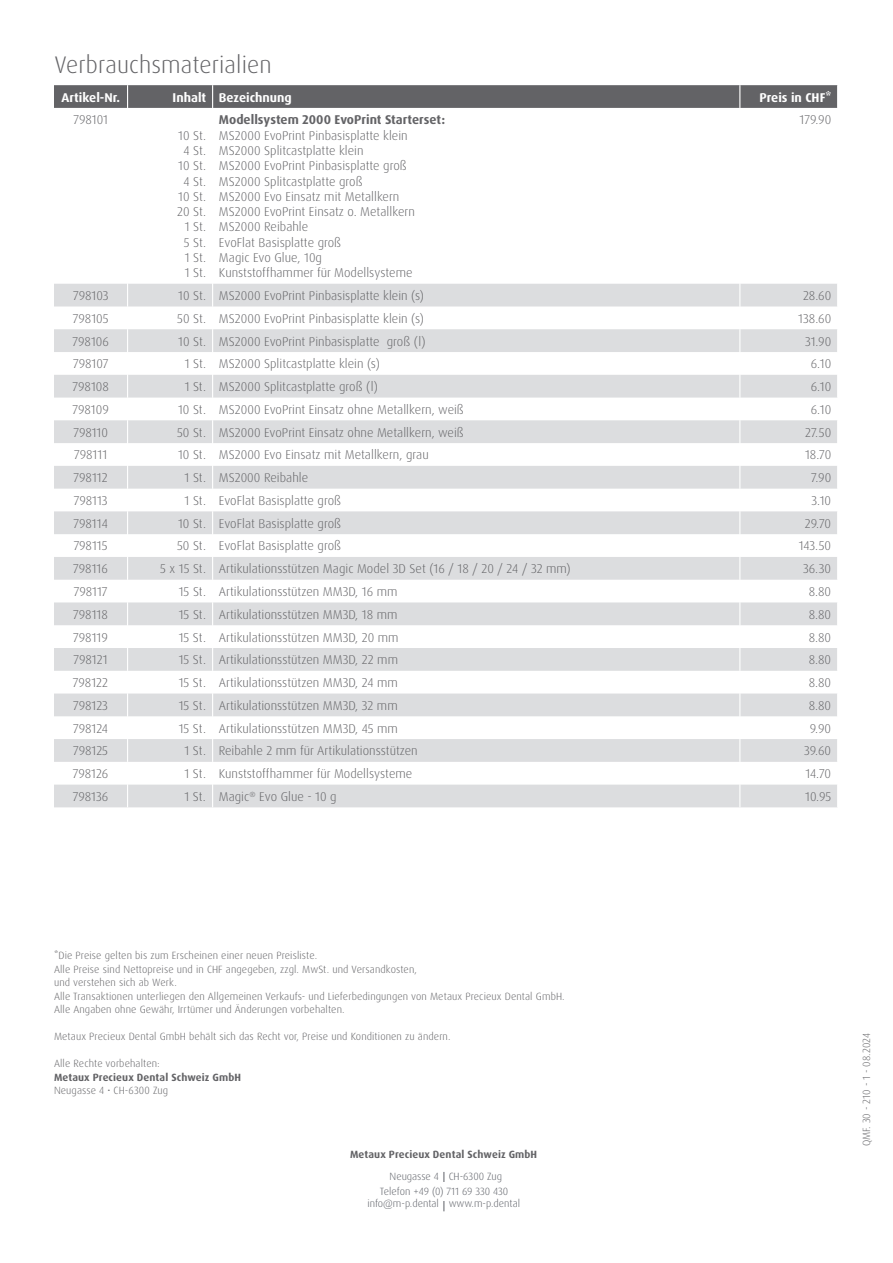
<style>
.page{position:relative;width:893px;height:1263px;background:#fff}
.page>*{position:absolute;margin:0;border:0;box-sizing:border-box;transform-origin:0 0}
.t1{font:300 24px "Dax Pro";letter-spacing:.005em;color:#636366}
.t2{font:300 12.75px/15.3px "Dax Pro";color:#636366;text-align:center}
.t3{font:700 12.75px "Dax Pro";color:#fff}
.t4{font:700 12.75px "Dax Pro";color:#636366}
.t5{font:300 10.5px/13.5px "Dax Pro";letter-spacing:.01em;color:#636366}
.t6{font:300 10.5px "Dax Pro";color:#5d6067}
.t7{font:700 10.5px "Dax Pro";letter-spacing:.01em;color:#636366}
</style>
<div class="page">
<svg style="left:54px;top:284px;width:783px;height:523px;fill:#dcdddf"></svg>
<svg style="left:127px;top:284px;width:1px;height:523px"></svg>
<svg style="left:212px;top:284px;width:1px;height:523px"></svg>
<svg style="left:739px;top:284px;width:1px;height:523px"></svg>
<svg style="left:54px;top:85px;width:784px;height:23px;background:#646467"></svg>
<hr style="left:444px;top:1172px;width:1px;height:39px;background:#5d6067">
<div style="left:366px;top:1182px;width:156px;height:18px;background:#fff"></div>
<h1 class="t1" style="left:55px;top:49px;width:219px">Verbrauchsmaterialien</h1>
<p class="t3" style="left:62px;top:89px;width:60px">Artikel-Nr.</p>
<p class="t3" style="left:173px;top:89px;width:121px">Inhalt Bezeichnung</p>
<p class="t3" style="left:759px;top:89px;width:73px">Preis in CHF*</p>
<p class="t2" style="left:73px;top:112px;width:36px">798101</p>
<p class="t2" style="left:177px;top:128px;width:31px">10 St.<br>4 St.<br>10 St.<br>4 St.<br>10 St.<br>20 St.<br>1 St.<br>5 St.<br>1 St.<br>1 St.</p>
<p class="t4" style="left:219px;top:112px;width:228px">Modellsystem 2000 EvoPrint Starterset:</p>
<p class="t2" style="left:219px;top:128px;width:197px;text-align:left">MS2000 EvoPrint Pinbasisplatte klein<br>MS2000 Splitcastplatte klein<br>MS2000 EvoPrint Pinbasisplatte groß<br>MS2000 Splitcastplatte groß<br>MS2000 Evo Einsatz mit Metallkern<br>MS2000 EvoPrint Einsatz o. Metallkern<br>MS2000 Reibahle<br>EvoFlat Basisplatte groß<br>Magic Evo Glue, 10g<br>Kunststoffhammer für Modellsysteme</p>
<p class="t2" style="left:799px;top:112px;width:33px">179.90</p>
<p class="t2" style="left:73px;top:288px;width:37px">798103</p>
<p class="t2" style="left:178px;top:288px;width:247px">10 St. MS2000 EvoPrint Pinbasisplatte klein (s)</p>
<p class="t2" style="left:803px;top:288px;width:30px">28.60</p>
<p class="t2" style="left:73px;top:311px;width:37px">798105</p>
<p class="t2" style="left:177px;top:311px;width:248px">50 St. MS2000 EvoPrint Pinbasisplatte klein (s)</p>
<p class="t2" style="left:798px;top:311px;width:34px">138.60</p>
<p class="t2" style="left:73px;top:334px;width:38px">798106</p>
<p class="t2" style="left:178px;top:334px;width:249px">10 St. MS2000 EvoPrint Pinbasisplatte groß (l)</p>
<p class="t2" style="left:805px;top:334px;width:28px">31.90</p>
<p class="t2" style="left:73px;top:356px;width:37px">798107</p>
<p class="t2" style="left:185px;top:356px;width:197px">1 St. MS2000 Splitcastplatte klein (s)</p>
<p class="t2" style="left:811px;top:356px;width:22px">6.10</p>
<p class="t2" style="left:73px;top:379px;width:38px">798108</p>
<p class="t2" style="left:185px;top:379px;width:195px">1 St. MS2000 Splitcastplatte groß (l)</p>
<p class="t2" style="left:811px;top:379px;width:22px">6.10</p>
<p class="t2" style="left:73px;top:402px;width:38px">798109</p>
<p class="t2" style="left:178px;top:402px;width:287px">10 St. MS2000 EvoPrint Einsatz ohne Metallkern, weiß</p>
<p class="t2" style="left:811px;top:402px;width:22px">6.10</p>
<p class="t2" style="left:73px;top:425px;width:36px">798110</p>
<p class="t2" style="left:177px;top:425px;width:288px">50 St. MS2000 EvoPrint Einsatz ohne Metallkern, weiß</p>
<p class="t2" style="left:805px;top:425px;width:28px">27.50</p>
<p class="t2" style="left:74px;top:447px;width:35px">798111</p>
<p class="t2" style="left:178px;top:447px;width:252px">10 St. MS2000 Evo Einsatz mit Metallkern, grau</p>
<p class="t2" style="left:805px;top:447px;width:28px">18.70</p>
<p class="t2" style="left:74px;top:470px;width:36px">798112</p>
<p class="t2" style="left:185px;top:470px;width:125px">1 St. MS2000 Reibahle</p>
<p class="t2" style="left:811px;top:470px;width:22px">7.90</p>
<p class="t2" style="left:74px;top:493px;width:35px">798113</p>
<p class="t2" style="left:185px;top:493px;width:158px">1 St. EvoFlat Basisplatte groß</p>
<p class="t2" style="left:811px;top:493px;width:21px">3.10</p>
<p class="t2" style="left:74px;top:516px;width:36px">798114</p>
<p class="t2" style="left:178px;top:516px;width:165px">10 St. EvoFlat Basisplatte groß</p>
<p class="t2" style="left:805px;top:516px;width:28px">29.70</p>
<p class="t2" style="left:74px;top:538px;width:35px">798115</p>
<p class="t2" style="left:177px;top:538px;width:165px">50 St. EvoFlat Basisplatte groß</p>
<p class="t2" style="left:799px;top:538px;width:34px">143.50</p>
<p class="t2" style="left:73px;top:561px;width:36px">798116</p>
<p class="t2" style="left:160px;top:561px;width:412px">5 x 15 St. Artikulationsstützen Magic Model 3D Set (16 / 18 / 20 / 24 / 32 mm)</p>
<p class="t2" style="left:803px;top:561px;width:30px">36.30</p>
<p class="t2" style="left:74px;top:584px;width:35px">798117</p>
<p class="t2" style="left:179px;top:584px;width:220px">15 St. Artikulationsstützen MM3D, 16 mm</p>
<p class="t2" style="left:809px;top:584px;width:24px">8.80</p>
<p class="t2" style="left:73px;top:607px;width:36px">798118</p>
<p class="t2" style="left:179px;top:607px;width:220px">15 St. Artikulationsstützen MM3D, 18 mm</p>
<p class="t2" style="left:809px;top:607px;width:24px">8.80</p>
<p class="t2" style="left:73px;top:629px;width:36px">798119</p>
<p class="t2" style="left:179px;top:629px;width:221px">15 St. Artikulationsstützen MM3D, 20 mm</p>
<p class="t2" style="left:809px;top:629px;width:24px">8.80</p>
<p class="t2" style="left:73px;top:652px;width:36px">798121</p>
<p class="t2" style="left:179px;top:652px;width:221px">15 St. Artikulationsstützen MM3D, 22 mm</p>
<p class="t2" style="left:809px;top:652px;width:24px">8.80</p>
<p class="t2" style="left:73px;top:675px;width:37px">798122</p>
<p class="t2" style="left:179px;top:675px;width:221px">15 St. Artikulationsstützen MM3D, 24 mm</p>
<p class="t2" style="left:809px;top:675px;width:24px">8.80</p>
<p class="t2" style="left:73px;top:698px;width:37px">798123</p>
<p class="t2" style="left:179px;top:698px;width:220px">15 St. Artikulationsstützen MM3D, 32 mm</p>
<p class="t2" style="left:809px;top:698px;width:24px">8.80</p>
<p class="t2" style="left:73px;top:720px;width:37px">798124</p>
<p class="t2" style="left:179px;top:720px;width:221px">15 St. Artikulationsstützen MM3D, 45 mm</p>
<p class="t2" style="left:810px;top:720px;width:23px">9.90</p>
<p class="t2" style="left:73px;top:743px;width:37px">798125</p>
<p class="t2" style="left:184px;top:743px;width:235px">1 St. Reibahle 2 mm für Artikulationsstützen</p>
<p class="t2" style="left:804px;top:743px;width:28px">39.60</p>
<p class="t2" style="left:73px;top:766px;width:37px">798126</p>
<p class="t2" style="left:184px;top:766px;width:229px">1 St. Kunststoffhammer für Modellsysteme</p>
<p class="t2" style="left:805px;top:766px;width:27px">14.70</p>
<p class="t2" style="left:73px;top:789px;width:37px">798136</p>
<p class="t2" style="left:184px;top:789px;width:154px">1 St. Magic<sup>®</sup> Evo Glue - 10 g</p>
<p class="t2" style="left:805px;top:789px;width:28px">10.95</p>
<p class="t5" style="left:54px;top:949px;width:512px">*Die Preise gelten bis zum Erscheinen einer neuen Preisliste.<br>Alle Preise sind Nettopreise und in CHF angegeben, zzgl. MwSt. und Versandkosten,<br>und verstehen sich ab Werk.<br>Alle Transaktionen unterliegen den Allgemeinen Verkaufs- und Lieferbedingungen von Metaux Precieux Dental GmbH.<br>Alle Angaben ohne Gewähr, Irrtümer und Änderungen vorbehalten.</p>
<p class="t5" style="left:54px;top:1030px;width:398px">Metaux Precieux Dental GmbH behält sich das Recht vor, Preise und Konditionen zu ändern.</p>
<p class="t5" style="left:54px;top:1057px;width:107px">Alle Rechte vorbehalten:</p>
<p class="t7" style="left:54px;top:1070px;width:189px">Metaux Precieux Dental Schweiz GmbH</p>
<p class="t5" style="left:54px;top:1084px;width:116px">Neugasse 4 • CH-6300 Zug</p>
<p class="t7" style="left:350px;top:1147px;width:189px">Metaux Precieux Dental Schweiz GmbH</p>
<p class="t6" style="left:380px;top:1185px;width:130px">Telefon +49 (0) 711 69 330 430</p>
<p class="t6" style="left:449px;top:1170px;width:55px">CH-6300 Zug</p>
<p class="t6" style="left:449px;top:1197px;width:73px">www.m-p.dental</p>
<p class="t6" style="left:390px;top:1170px;width:51px">Neugasse 4</p>
<p class="t6" style="left:367px;top:1197px;width:73px">info@m-p.dental</p>
<p class="t5" style="left:860px;top:1146px;width:114px;rotate:-90deg">QMF. 30 - 210 - 1 - 08.2024</p>
</div>
